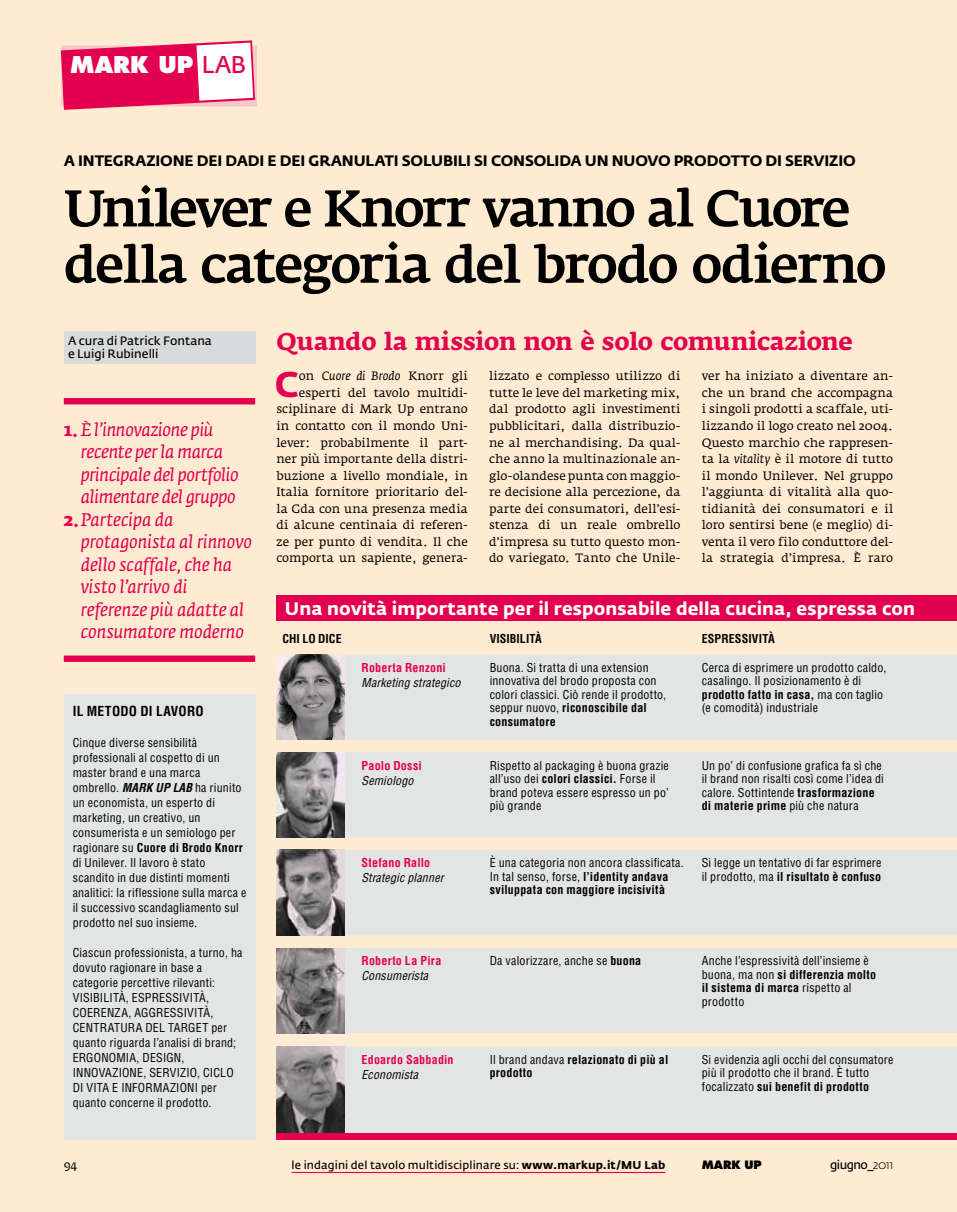
<style>
.page{position:relative;width:957px;height:1212px;background:#feebd2}
.page>*{position:absolute;margin:0;border:0;box-sizing:border-box;transform-origin:0 0}
.t1{font:500 51px/56.2px "Fedra Serif A Std";letter-spacing:-.04em;color:#000}
.t2{font:700 35.4px "Fedra Sans Std";color:#e3004f}
.t3{font:700 24px "Fedra Serif A Std";letter-spacing:-.005em;color:#e3004f}
.t4{font:800 22.5px "Futura Std";color:#fff}
.t5{font:italic 18px "Fedra Serif A Std";letter-spacing:-.01em;color:#e3004f}
.t6{font:700 18px "Fedra Sans Std";letter-spacing:.005em;color:#fff}
.t7{font:700 15px "Fedra Sans Std";letter-spacing:-.01em;color:#000}
.t8{font:700 condensed 13.5px "Helvetica LT Std";letter-spacing:.015em;color:#000}
.t9{font:condensed 12px/15px "Helvetica LT Std";letter-spacing:.02em;color:#000}
.t10{font:12px/16.5px "Fedra Serif A Std";color:#000;text-align:justify}
.t11{font:700 condensed 12px/13.5px "Helvetica LT Std";letter-spacing:.01em;color:#000}
.t12{font:italic condensed 12px "Helvetica LT Std";letter-spacing:.015em;color:#000}
.t13{font:700 condensed 12px "Helvetica LT Std";letter-spacing:.015em;color:#e3004f}
.t14{font:600 12px/12.8px "Fedra Sans Std";color:#000}
.t15{font:600 11.25px "Fedra Sans Std";letter-spacing:.01em;color:#000}
.t16{font:800 11.25px "Futura Std";letter-spacing:-.01em;color:#000}
.s1{font-family:"Fedra Sans Std";font-weight:600;font-size:24px;color:#e3004f}
.s2{font-weight:700;font-style:normal}
.s3{font-weight:700;font-style:italic}
.s4{font-weight:700}
.s5{font-style:italic}
.s6{font-weight:400}
.s7{font-weight:300}
</style>
<div class="page">
<hr style="left:292px;top:1172px;width:373px;height:1px;background:#e3004f">
<svg style="left:61px;top:40px;width:194px;height:70px;background:#ed5b8a"></svg>
<svg style="left:276px;top:655px;width:681px;height:478px;background:#e6e4e1"></svg>
<div style="left:64px;top:331px;width:191px;height:32px;background:#d9dadb"></div>
<div style="left:64px;top:398px;width:191px;height:6px;background:#e3004f"></div>
<div style="left:64px;top:655px;width:191px;height:7px;background:#e3004f"></div>
<div style="left:64px;top:694px;width:192px;height:445px;background:#e3e4e4"></div>
<div style="left:276px;top:595px;width:681px;height:25px;background:#e3004f"></div>
<img style="left:276px;top:654px;width:68px;height:85px">
<img style="left:276px;top:753px;width:68px;height:85px">
<img style="left:276px;top:850px;width:68px;height:85px">
<img style="left:276px;top:948px;width:68px;height:85px">
<img style="left:276px;top:1046px;width:68px;height:87px">
<div style="left:276px;top:1133px;width:681px;height:7px;background:#e3004f"></div>
<h3 class="t4" style="left:70px;top:50px;width:178px">MARK UP <span class="s1">LAB</span></h3>
<p class="t7" style="left:64px;top:151px;width:793px">a integrazione dei dadi e dei granulati solu bili si consolida un nuovo prodotto di servizio</p>
<h1 class="t1" style="left:64px;top:181px;width:824px">Unilever e Knorr vanno al Cuore della categoria del brodo odierno</h1>
<p class="t14" style="left:68px;top:335px;width:145px">A cura di Patrick Fontana e Luigi Rubinelli</p>
<h3 class="t5" style="left:64px;top:419px;width:151px"><span class="s2">1.</span>È l’innovazione più</h3>
<h3 class="t5" style="left:81px;top:441px;width:144px">recente per la marca</h3>
<h3 class="t5" style="left:81px;top:464px;width:160px">principale del portfolio</h3>
<h3 class="t5" style="left:81px;top:486px;width:157px">alimentare del gruppo</h3>
<h3 class="t5" style="left:64px;top:509px;width:111px"><span class="s2">2.</span>Partecipa da</h3>
<h3 class="t5" style="left:81px;top:531px;width:173px">protagonista al rinnovo</h3>
<h3 class="t5" style="left:81px;top:554px;width:153px">dello scaffale, che ha</h3>
<h3 class="t5" style="left:81px;top:576px;width:108px">visto l’arrivo di</h3>
<h3 class="t5" style="left:81px;top:599px;width:165px">referenze più adatte al</h3>
<h3 class="t5" style="left:81px;top:621px;width:165px">consumatore moderno</h3>
<p class="t8" style="left:73px;top:703px;width:131px">IL METODO di lavoro</p>
<p class="t9" style="left:73px;top:734px;width:175px">Cinque diverse sensibilità professionali al cospetto di un master brand e una marca ombrello. <span class="s3">MARK UP LAB</span> ha riunito un economista, un esperto di marketing, un creativo, un consumerista e un semiologo per ragionare su <span class="s4">Cuore di Brodo Knorr </span>di Unilever. Il lavoro è stato scandito in due distinti momenti analitici: la riflessione sulla marca e il successivo scandagliamento sul prodotto nel suo insieme.</p>
<p class="t9" style="left:73px;top:944px;width:171px">Ciascun professionista, a turno, ha dovuto ragionare in base a categorie percettive rilevanti:<br>VISIBILITÀ, ESPRESSIVITÀ,<br>COERENZA, AGGRESSIVITÀ,<br>CENTRATURA DEL TARGET per quanto riguarda l’analisi di brand;<br>ERGONOMIA, DESIGN,<br>INNOVAZIONE, SERVIZIO, CICLO<br>DI VITA E INFORMAZIONI per quanto concerne il prodotto.</p>
<h3 class="t3" style="left:276px;top:327px;width:578px">Quando la mission non è solo comunicazione</h3>
<p class="t10" style="left:276px;top:368px;width:193px;text-align:right">on <span class="s5">Cuore di Brodo</span> Knorr gli esperti del tavolo multidi&shy;sciplinare di Mark Up entrano in contatto con il mondo Uni&shy;lever: probabilmente il part&shy;ner più importante della distri&shy;buzione a livello mondiale, in<br>Italia fornitore prioritario del&shy;la Gda con una presenza media di alcune centinaia di referen&shy;ze per punto di vendita. Il che comporta un sapiente, genera-</p>
<p class="t10" style="left:489px;top:368px;width:193px">lizzato e complesso utilizzo di tutte le leve del marketing mix, dal prodotto agli investimenti pubblicitari, dalla distribuzio&shy;ne al merchandising. Da qual&shy;che anno la multinazionale an&shy;glo-olandese punta con maggio&shy;re decisione alla percezione, da parte dei consumatori, dell’esi&shy;stenza di un reale ombrello d’impresa su tutto questo mon&shy;do variegato. Tanto che Unile-</p>
<p class="t10" style="left:702px;top:368px;width:193px">ver ha iniziato a diventare an&shy;che un brand che accompagna i singoli prodotti a scaffale, uti&shy;lizzando il logo creato nel 2004.<br>Questo marchio che rappresen&shy;ta la <span class="s5">vitality</span> è il motore di tutto il mondo Unilever. Nel gruppo l’aggiunta di vitalità alla quo&shy;tidianità dei consumatori e il loro sentirsi bene (e meglio) di&shy;venta il vero filo conduttore del&shy;la strategia d’impresa. È raro</p>
<h2 class="t2" style="left:275px;top:362px;width:23px">C</h2>
<h3 class="t6" style="left:285px;top:597px;width:631px">Una novità importante per il responsabile della cucina, espressa con</h3>
<p class="t11" style="left:282px;top:631px;width:61px">CHI LO DICE</p>
<p class="t11" style="left:490px;top:631px;width:54px">Visibilità</p>
<p class="t11" style="left:702px;top:631px;width:74px">Espressività</p>
<p class="t13" style="left:361px;top:660px;width:86px">Roberta Renzoni</p>
<p class="t12" style="left:361px;top:675px;width:101px">Marketing strategico</p>
<p class="t9" style="left:490px;top:660px;width:178px;line-height:13.5px">Buona. Si tratta di una extension innovativa del brodo proposta con colori classici. Ciò rende il prodotto, seppur nuovo, <span class="s4">riconoscibile dal consumatore</span></p>
<p class="t9" style="left:702px;top:660px;width:186px;line-height:13.5px">Cerca di esprimere un prodotto caldo, casalingo. Il posizionamento è di <span class="s4">prodotto fatto in casa,</span> ma con taglio (e comodità) industriale</p>
<p class="t13" style="left:361px;top:758px;width:62px">Paolo Dossi</p>
<p class="t12" style="left:361px;top:773px;width:53px">Semiologo</p>
<p class="t9" style="left:490px;top:758px;width:181px;line-height:13.5px">Rispetto al packaging è buona grazie all’uso dei <span class="s4">colori classici.</span> Forse il brand poteva essere espresso un po’ più grande</p>
<p class="t9" style="left:702px;top:758px;width:183px;line-height:13.5px">Un po’ di confusione grafica fa sì che il brand non risalti così come l’idea di calore. Sottintende <span class="s4">trasformazione di materie prime</span> più che natura</p>
<p class="t13" style="left:361px;top:855px;width:70px">Stefano Rallo</p>
<p class="t12" style="left:361px;top:870px;width:84px">Strategic planner</p>
<p class="t9" style="left:490px;top:856px;width:196px;line-height:13.5px">È una categoria non ancora classificata.<br>In tal senso, forse, <span class="s4">l’identity andava sviluppata con maggiore incisività</span></p>
<p class="t9" style="left:702px;top:856px;width:181px;line-height:13.5px">Si legge un tentativo di far esprimere il prodotto, ma <span class="s4">il risultato è confuso</span></p>
<p class="t13" style="left:361px;top:953px;width:81px">Roberto La Pira</p>
<p class="t12" style="left:361px;top:968px;width:68px">Consumerista</p>
<p class="t9" style="left:490px;top:953px;width:153px">Da valorizzare, anche se <span class="s4">buona</span></p>
<p class="t9" style="left:702px;top:954px;width:176px;line-height:13.5px">Anche l’espressività dell’insieme è buona, ma non <span class="s4">si differenzia molto il sistema di marca</span> rispetto al prodotto</p>
<p class="t13" style="left:361px;top:1052px;width:94px">Edoardo Sabbadin</p>
<p class="t12" style="left:361px;top:1067px;width:58px">Economista</p>
<p class="t11" style="left:490px;top:1052px;width:180px"><span class="s6">Il brand andava</span> relazionato di più al prodotto</p>
<p class="t9" style="left:702px;top:1052px;width:193px;line-height:13.5px">Si evidenzia agli occhi del consumatore più il prodotto che il brand. È tutto focalizzato <span class="s4">sui benefit di prodotto</span></p>
<p class="t10" style="left:64px;top:1156px;width:15px">94</p>
<p class="t15" style="left:292px;top:1158px;width:375px">le indagini del tavolo multidisciplinare su: <span class="s4">www.markup.it/MU Lab</span></p>
<p class="t16" style="left:702px;top:1158px;width:61px">MARK UP</p>
<p class="t14" style="left:830px;top:1158px;width:65px">giugno_<span class="s7">2011</span></p>
</div>
